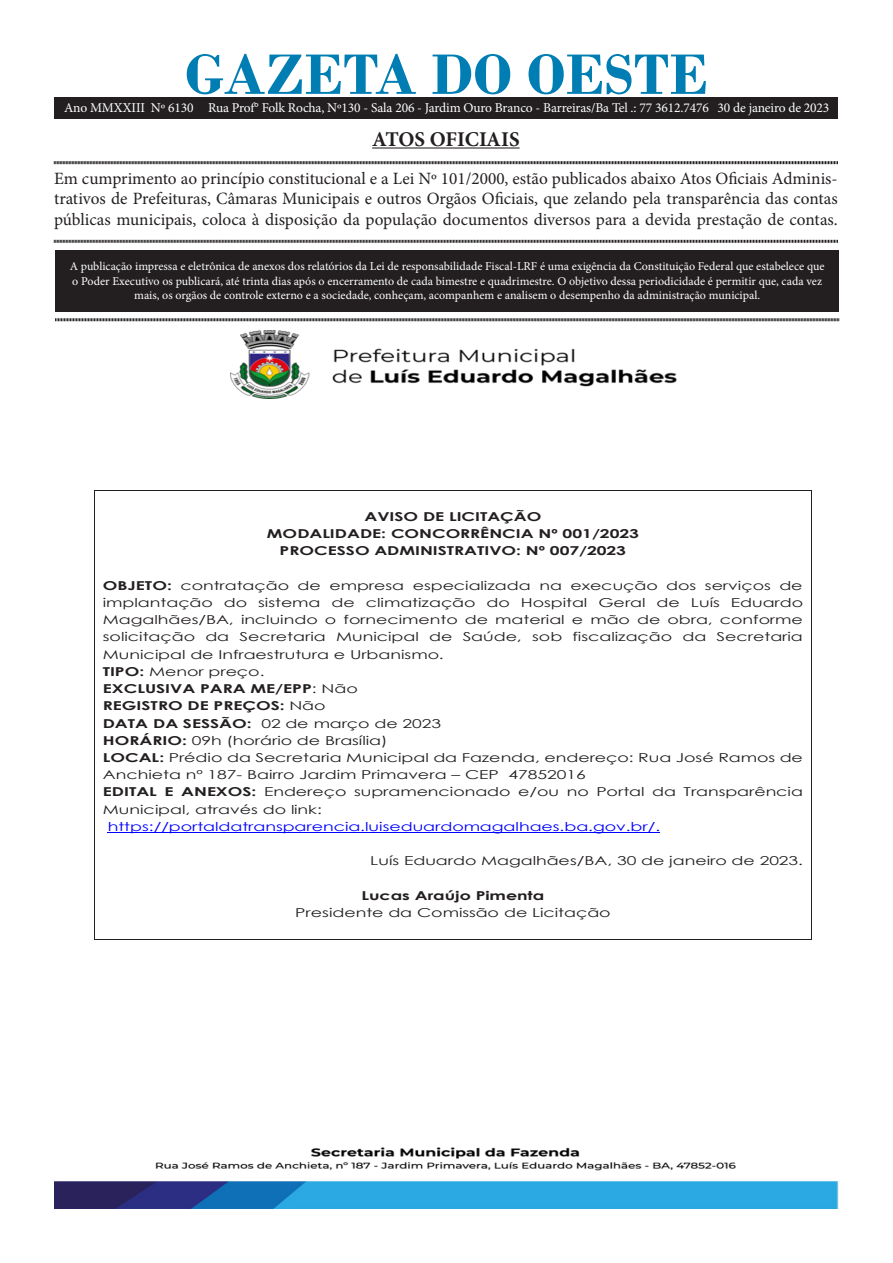
<style>
.page{position:relative;width:893px;height:1263px;background:#fff}
.page>*{position:absolute;margin:0;border:0;box-sizing:border-box;transform-origin:0 0}
.t1{font:700 60px "Bodoni";color:#007eb4}
.t2{font:700 21px "Minion Pro";letter-spacing:-.005em;color:#231f20}
.t3{font:17.25px/20.7px "Minion Pro";color:#231f20;text-align:justify}
.t4{font:13.5px "Minion Pro";letter-spacing:-.01em;color:#fff}
.t5{font:12.3px/17.2px "Century Gothic";color:#231f20;text-align:center;scale:1.42 1}
.t6{font:700 12.3px/17.2px "Century Gothic";color:#231f20;text-align:center;scale:1.42 1}
.t7{font:12.3px "Century Gothic";color:#00f;scale:1.42 1}
.t8{font:12px/14.4px "Minion Pro";color:#fff;text-align:center}
.s1{font-weight:700}
.s2{font-weight:400}
</style>
<div class="page">
<div style="left:55px;top:250px;width:784px;height:61px;background:#231f20"></div>
<hr style="left:372px;top:147px;width:148px;height:2px;background:#231f20">
<svg style="left:54px;top:161px;width:784px;height:4px"></svg>
<svg style="left:54px;top:239px;width:784px;height:4px"></svg>
<svg style="left:55px;top:318px;width:784px;height:4px"></svg>
<div style="left:54px;top:98px;width:784px;height:20px;background:#231f20"></div>
<img style="left:231px;top:330px;width:445px;height:69px">
<img style="left:54px;top:1147px;width:785px;height:62px">
<hr style="left:108px;top:832px;width:552px;height:1px;background:#00f">
<hr style="left:95px;top:490px;width:716px;height:1px;background:#231f20">
<hr style="left:94px;top:491px;width:1px;height:448px;background:#231f20">
<hr style="left:95px;top:939px;width:716px;height:1px;background:#231f20">
<hr style="left:811px;top:491px;width:1px;height:448px;background:#231f20">
<p class="t1" style="left:185px;top:39px;width:525px">GAZETA DO OESTE</p>
<p class="t2" style="left:372px;top:124px;width:149px">ATOS OFICIAIS</p>
<p class="t3" style="left:54px;top:168px;width:785px">Em cumprimento ao princípio constitucional e a Lei Nº 101/2000, estão publicados abaixo Atos Oficiais Adminis&shy;trativos de Prefeituras, Câmaras Municipais e outros Orgãos Oficiais, que zelando pela transparência das contas públicas municipais, coloca à disposição da população documentos diversos para a devida prestação de contas.</p>
<p class="t8" style="left:70px;top:259px;width:756px">A publicação impressa e eletrônica de anexos dos relatórios da Lei de responsabilidade Fiscal-LRF é uma exigência da Constituição Federal que estabelece que o Poder Executivo os publicará, até trinta dias após o encerramento de cada bimestre e quadrimestre. O objetivo dessa periodicidade é permitir que, cada vez mais, os orgãos de controle externo e a sociedade, conheçam, acompanhem e analisem o desempenho da administração municipal.</p>
<p class="t4" style="left:64px;top:98px;width:767px">Ano MMXXIII Nº 6130 Rua Prof° Folk Rocha, Nº130 - Sala 206 - Jardim Ouro Branco - Barreiras/Ba Tel .: 77 3612.7476 30 de janeiro de 2023</p>
<p class="t6" style="left:267px;top:507px;width:263px">AVISO DE LICITAÇÃO<br>MODALIDADE: CONCORRÊNCIA Nº 001/2023<br>PROCESSO ADMINISTRATIVO: Nº 007/2023</p>
<p class="t5" style="left:103px;top:576px;width:494px"><span class="s1">OBJETO:</span> contratação de empresa especializada na execução dos serviços de</p>
<p class="t5" style="left:103px;top:593px;width:495px">implantação do sistema de climatização do Hospital Geral de Luís Eduardo</p>
<p class="t5" style="left:103px;top:611px;width:495px">Magalhães/BA, incluindo o fornecimento de material e mão de obra, conforme</p>
<p class="t5" style="left:103px;top:628px;width:494px">solicitação da Secretaria Municipal de Saúde, sob fiscalização da Secretaria</p>
<p class="t5" style="left:103px;top:645px;width:242px">Municipal de Infraestrutura e Urbanismo.</p>
<p class="t5" style="left:103px;top:662px;width:115px"><span class="s1">TIPO:</span> Menor preço.</p>
<p class="t6" style="left:103px;top:679px;width:181px">EXCLUSIVA PARA ME/EPP<span class="s2">: Não</span></p>
<p class="t6" style="left:103px;top:696px;width:158px">REGISTRO DE PREÇOS: <span class="s2">Não</span></p>
<p class="t5" style="left:103px;top:714px;width:240px"><span class="s1">DATA DA SESSÃO:</span> 02 de março de 2023</p>
<p class="t5" style="left:103px;top:731px;width:202px"><span class="s1">HORÁRIO:</span> 09h (horário de Brasília)</p>
<p class="t5" style="left:103px;top:749px;width:495px"><span class="s1">LOCAL:</span> Prédio da Secretaria Municipal da Fazenda, endereço: Rua José Ramos de</p>
<p class="t5" style="left:103px;top:766px;width:342px">Anchieta nº 187- Bairro Jardim Primavera – CEP 47852016</p>
<p class="t5" style="left:103px;top:783px;width:495px"><span class="s1">EDITAL E ANEXOS:</span> Endereço supramencionado e/ou no Portal da Transparência</p>
<p class="t5" style="left:103px;top:800px;width:156px">Municipal, através do link:</p>
<p class="t7" style="left:108px;top:818px;width:391px">https://portaldatransparencia.luiseduardomagalhaes.ba.gov.br/.</p>
<p class="t5" style="left:370px;top:852px;width:306px">Luís Eduardo Magalhães/BA, 30 de janeiro de 2023.</p>
<p class="t5" style="left:295px;top:887px;width:224px"><span class="s1">Lucas Araújo Pimenta<br></span>Presidente da Comissão de Licitação</p>
</div>
